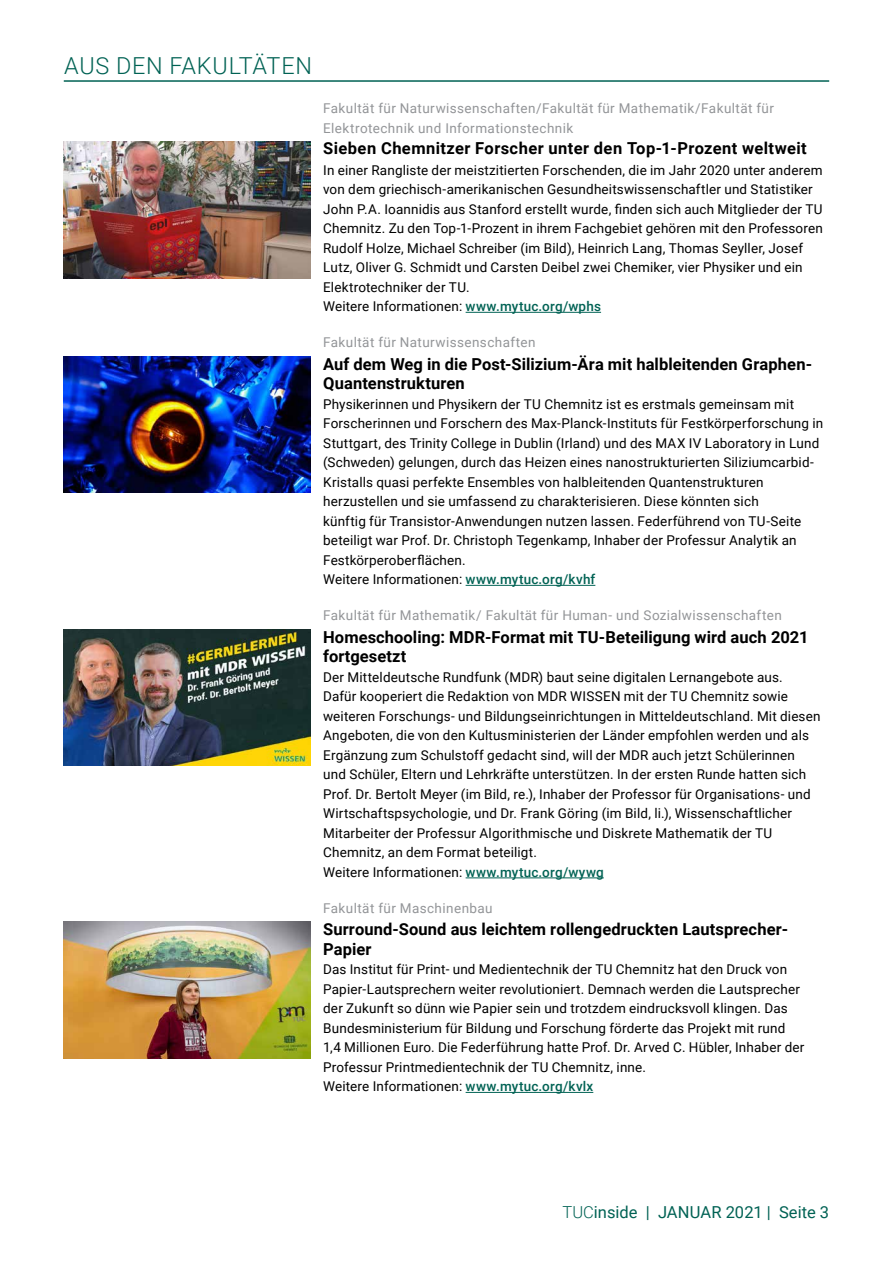
<style>
.page{position:relative;width:893px;height:1263px;background:#fff}
.page>*{position:absolute;margin:0;border:0;box-sizing:border-box;transform-origin:0 0}
.t1{font:300 23.4px "Roboto";letter-spacing:.035em;color:#006254}
.t2{font:700 16.5px/19.5px "Roboto";letter-spacing:.005em;color:#000}
.t3{font:700 16.5px "Roboto";letter-spacing:.025em;color:#000}
.t4{font:16.5px "Roboto";color:#006254}
.t5{font:13.5px/19.5px "Roboto";letter-spacing:.01em;color:#000}
.t6{font:13.5px/19.5px "Roboto";letter-spacing:.03em;color:#939598}
.s1{font-weight:500;color:#006254}
.s2{font-weight:300}
</style>
<div class="page">
<hr style="left:64px;top:80px;width:765px;height:2px;background:#006254">
<img style="left:64px;top:142px;width:246px;height:136px">
<hr style="left:466px;top:312px;width:135px;height:1px;background:#006254">
<img style="left:64px;top:356px;width:246px;height:137px">
<img style="left:64px;top:629px;width:246px;height:137px">
<img style="left:64px;top:922px;width:246px;height:136px">
<hr style="left:466px;top:585px;width:129px;height:1px;background:#006254">
<hr style="left:466px;top:877px;width:138px;height:1px;background:#006254">
<hr style="left:466px;top:1092px;width:127px;height:1px;background:#006254">
<h1 class="t1" style="left:64px;top:50px;width:249px">AUS DEN FAKULTÄTEN</h1>
<p class="t6" style="left:323px;top:98px;width:452px">Fakultät für Naturwissenschaften/Fakultät für Mathematik/Fakultät für<br>Elektrotechnik und Informationstechnik</p>
<p class="t3" style="left:323px;top:136px;width:485px">Sieben Chemnitzer Forscher unter den Top-1-Prozent weltweit</p>
<p class="t5" style="left:323px;top:160px;width:501px">In einer Rangliste der meistzitierten Forschenden, die im Jahr 2020 unter anderem von dem griechisch-amerikanischen Gesundheitswissenschaftler und Statistiker John P.A. Ioannidis aus Stanford erstellt wurde, finden sich auch Mitglieder der TU Chemnitz. Zu den Top-1-Prozent in ihrem Fachgebiet gehören mit den Professoren Rudolf Holze, Michael Schreiber (im Bild), Heinrich Lang, Thomas Seyller, Josef Lutz, Oliver G. Schmidt und Carsten Deibel zwei Chemiker, vier Physiker und ein Elektrotechniker der TU.<br>Weitere Informationen: <span class="s1">www.mytuc.org/wphs</span></p>
<p class="t6" style="left:323px;top:332px;width:214px">Fakultät für Naturwissenschaften</p>
<p class="t2" style="left:323px;top:354px;width:490px">Auf dem Weg in die Post-Silizium-Ära mit halbleitenden Graphen-<br>Quantenstrukturen</p>
<p class="t5" style="left:323px;top:394px;width:502px">Physikerinnen und Physikern der TU Chemnitz ist es erstmals gemeinsam mit Forscherinnen und Forschern des Max-Planck-Instituts für Festkörperforschung in Stuttgart, des Trinity College in Dublin (Irland) und des MAX IV Laboratory in Lund (Schweden) gelungen, durch das Heizen eines nanostrukturierten Siliziumcarbid-Kristalls quasi perfekte Ensembles von halbleitenden Quantenstrukturen herzustellen und sie umfassend zu charakterisieren. Diese könnten sich<br>künftig für Transistor-Anwendungen nutzen lassen. Federführend von TU-Seite beteiligt war Prof. Dr. Christoph Tegenkamp, Inhaber der Professur Analytik an Festkörperoberflächen.<br>Weitere Informationen: <span class="s1">www.mytuc.org/kvhf</span></p>
<p class="t6" style="left:323px;top:605px;width:460px">Fakultät für Mathematik/ Fakultät für Human- und Sozialwissenschaften</p>
<p class="t2" style="left:323px;top:627px;width:487px">Homeschooling: MDR-Format mit TU-Beteiligung wird auch 2021 fortgesetzt</p>
<p class="t5" style="left:323px;top:667px;width:499px">Der Mitteldeutsche Rundfunk (MDR) baut seine digitalen Lernangebote aus.<br>Dafür kooperiert die Redaktion von MDR WISSEN mit der TU Chemnitz sowie weiteren Forschungs- und Bildungseinrichtungen in Mitteldeutschland. Mit diesen Angeboten, die von den Kultusministerien der Länder empfohlen werden und als Ergänzung zum Schulstoff gedacht sind, will der MDR auch jetzt Schülerinnen und Schüler, Eltern und Lehrkräfte unterstützen. In der ersten Runde hatten sich Prof. Dr. Bertolt Meyer (im Bild, re.), Inhaber der Professor für Organisations- und Wirtschaftspsychologie, und Dr. Frank Göring (im Bild, li.), Wissenschaftlicher Mitarbeiter der Professur Algorithmische und Diskrete Mathematik der TU Chemnitz, an dem Format beteiligt.<br>Weitere Informationen: <span class="s1">www.mytuc.org/wywg</span></p>
<p class="t6" style="left:323px;top:898px;width:171px">Fakultät für Maschinenbau</p>
<p class="t2" style="left:323px;top:919px;width:466px">Surround-Sound aus leichtem rollengedruckten Lautsprecher-<br>Papier</p>
<p class="t5" style="left:323px;top:959px;width:483px">Das Institut für Print- und Medientechnik der TU Chemnitz hat den Druck von Papier-Lautsprechern weiter revolutioniert. Demnach werden die Lautsprecher der Zukunft so dünn wie Papier sein und trotzdem eindrucksvoll klingen. Das Bundesministerium für Bildung und Forschung förderte das Projekt mit rund 1,4 Millionen Euro. Die Federführung hatte Prof. Dr. Arved C. Hübler, Inhaber der Professur Printmedientechnik der TU Chemnitz, inne.<br>Weitere Informationen: <span class="s1">www.mytuc.org/kvlx</span></p>
<p class="t4" style="left:563px;top:1201px;width:268px"><span class="s2">TUC</span>inside | JANUAR 2021 | Seite 3</p>
</div>
